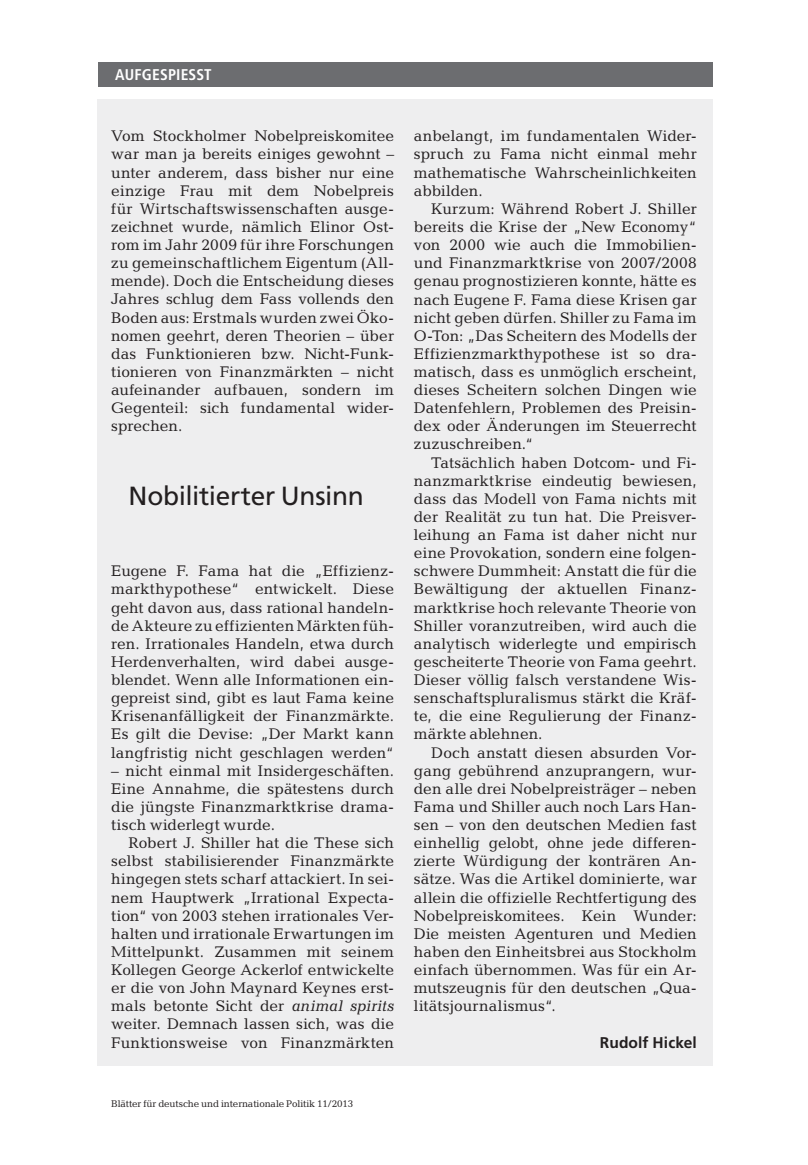
<style>
.page{position:relative;width:808px;height:1165px;background:#fff}
.page>*{position:absolute;margin:0;border:0;box-sizing:border-box;transform-origin:0 0}
.t1{font:26.25px "Frutiger LT Std";letter-spacing:-.015em;color:#231f20}
.t2{font:15.58px/18.2px "Candida Std";letter-spacing:.01em;color:#231f20;text-align:justify}
.t3{font:700 condensed 15.58px "Frutiger LT Std";letter-spacing:.01em;color:#fff}
.t4{font:700 15.58px "Frutiger LT Std";letter-spacing:.005em;color:#231f20}
.t5{font:9.8px "Candida Std";letter-spacing:-.01em;color:#231f20}
.s1{font-style:italic}
</style>
<div class="page">
<div style="left:98px;top:62px;width:615px;height:24px;background:#6c6d70"></div>
<div style="left:97px;top:99px;width:616px;height:967px;background:#eeeeef"></div>
<p class="t3" style="left:115px;top:65px;width:98px">AUFGESPIESST</p>
<p class="t2" style="left:111px;top:127px;width:284px">Vom Stockholmer Nobelpreiskomitee war man ja bereits einiges gewohnt – unter anderem, dass bisher nur eine einzige Frau mit dem Nobelpreis für Wirtschaftswissenschaften ausge&shy;zeichnet wurde, nämlich Elinor Ost&shy;rom im Jahr 2009 für ihre Forschungen zu gemeinschaftlichem Eigentum (All&shy;mende). Doch die Entscheidung dieses Jahres schlug dem Fass vollends den Boden aus: Erstmals wurden zwei Öko&shy;nomen geehrt, deren Theorien – über das Funktionieren bzw. Nicht-Funk&shy;tionieren von Finanzmärkten – nicht aufeinander aufbauen, sondern im Gegenteil: sich fundamental wider&shy;sprechen.</p>
<h1 class="t1" style="left:129px;top:480px;width:237px">Nobilitierter Unsinn</h1>
<p class="t2" style="left:111px;top:562px;width:284px">Eugene F. Fama hat die „Effizienz&shy;markthypothese“ entwickelt. Diese geht davon aus, dass rational handeln&shy;de Akteure zu effizienten Märkten füh&shy;ren. Irrationales Handeln, etwa durch Herdenverhalten, wird dabei ausge&shy;blendet. Wenn alle Informationen ein&shy;gepreist sind, gibt es laut Fama keine Krisenanfälligkeit der Finanzmärkte.<br>Es gilt die Devise: „Der Markt kann langfristig nicht geschlagen werden“</p>
<p class="t2" style="left:111px;top:761px;width:284px">– nicht einmal mit Insidergeschäften.<br>Eine Annahme, die spätestens durch die jüngste Finanzmarktkrise drama&shy;tisch widerlegt wurde.</p>
<p class="t2" style="left:111px;top:834px;width:284px;text-indent:17px">Robert J. Shiller hat die These sich selbst stabilisierender Finanzmärkte hingegen stets scharf attackiert. In sei&shy;nem Hauptwerk „Irrational Expecta&shy;tion“ von 2003 stehen irrationales Ver&shy;halten und irrationale Erwartungen im Mittelpunkt. Zusammen mit seinem Kollegen George Ackerlof entwickelte er die von John Maynard Keynes erst&shy;mals betonte Sicht der <span class="s1">animal spirits </span>weiter. Demnach lassen sich, was die Funktionsweise von Finanzmärkten</p>
<p class="t2" style="left:414px;top:127px;width:284px">anbelangt, im fundamentalen Wider&shy;spruch zu Fama nicht einmal mehr mathematische Wahrscheinlichkeiten abbilden.</p>
<p class="t2" style="left:414px;top:199px;width:284px;text-indent:17px">Kurzum: Während Robert J. Shiller bereits die Krise der „New Economy“ von 2000 wie auch die Immobilien&shy;und Finanzmarktkrise von 2007/2008 genau prognostizieren konnte, hätte es nach Eugene F. Fama diese Krisen gar nicht geben dürfen. Shiller zu Fama im O-Ton: „Das Scheitern des Modells der Effizienzmarkthypothese ist so dra&shy;matisch, dass es unmöglich erscheint, dieses Scheitern solchen Dingen wie Datenfehlern, Problemen des Preisin&shy;dex oder Änderungen im Steuerrecht zuzuschreiben.“</p>
<p class="t2" style="left:414px;top:453px;width:284px;text-indent:17px">Tatsächlich haben Dotcom- und Fi&shy;nanzmarktkrise eindeutig bewiesen, dass das Modell von Fama nichts mit der Realität zu tun hat. Die Preisver&shy;leihung an Fama ist daher nicht nur eine Provokation, sondern eine folgen&shy;schwere Dummheit: Anstatt die für die Bewältigung der aktuellen Finanz&shy;marktkrise hoch relevante Theorie von Shiller voranzutreiben, wird auch die analytisch widerlegte und empirisch gescheiterte Theorie von Fama geehrt.<br>Dieser völlig falsch verstandene Wis&shy;senschaftspluralismus stärkt die Kräf&shy;te, die eine Regulierung der Finanz&shy;märkte ablehnen.</p>
<p class="t2" style="left:414px;top:743px;width:284px;text-indent:17px">Doch anstatt diesen absurden Vor&shy;gang gebührend anzuprangern, wur&shy;den alle drei Nobelpreisträger – neben Fama und Shiller auch noch Lars Han&shy;sen – von den deutschen Medien fast einhellig gelobt, ohne jede differen&shy;zierte Würdigung der konträren An&shy;sätze. Was die Artikel dominierte, war allein die offizielle Rechtfertigung des Nobelpreiskomitees. Kein Wunder:<br>Die meisten Agenturen und Medien haben den Einheitsbrei aus Stockholm einfach übernommen. Was für ein Ar&shy;mutszeugnis für den deutschen „Qua&shy;litätsjournalismus“.</p>
<p class="t4" style="left:600px;top:1033px;width:98px">Rudolf Hickel</p>
<p class="t5" style="left:111px;top:1098px;width:243px">Blätter für deutsche und internationale Politik 11/2013</p>
</div>
